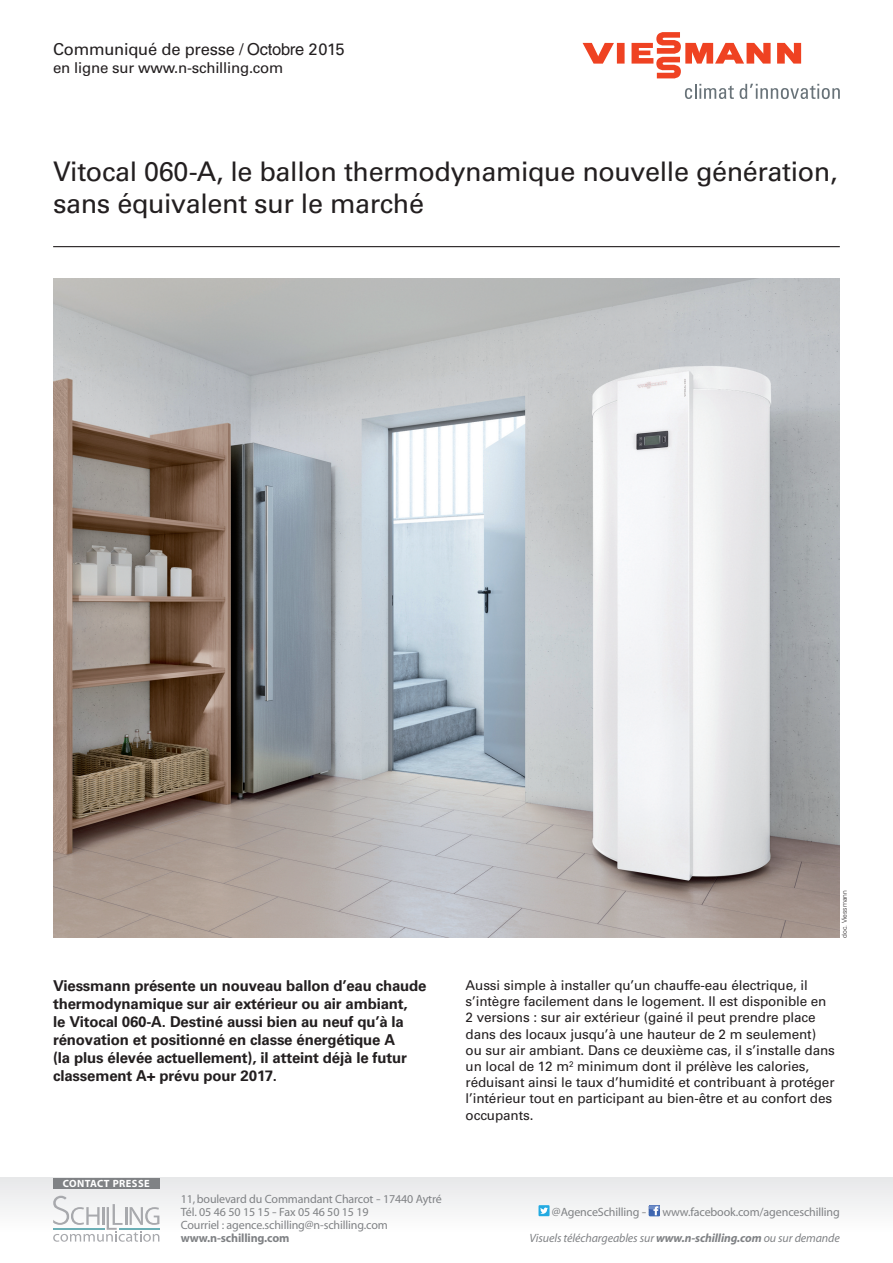
<style>
.page{position:relative;width:893px;height:1263px;background:#fff}
.page>*{position:absolute;margin:0;border:0;box-sizing:border-box;transform-origin:0 0}
.t1{font:27px/32.4px "Univers";letter-spacing:-.015em;color:#231f20}
.t2{font:16.5px "Univers";letter-spacing:-.015em;color:#231f20}
.t3{font:700 15px/18px "Univers";letter-spacing:-.01em;color:#231f20}
.t4{font:15px "Univers";letter-spacing:-.015em;color:#231f20}
.t5{font:13.5px/16.2px "Univers";letter-spacing:-.01em;color:#231f20}
.t6{font:12px/12.8px "Myriad";letter-spacing:-.01em;color:#808285}
.t7{font:italic 12px "Myriad";letter-spacing:-.01em;color:#808285}
.t8{font:700 12px "Myriad";letter-spacing:-.01em;color:#808285}
.t9{font:700 10.5px "Myriad";letter-spacing:.04em;color:#fff}
.t10{font:300 6.75px "Univers";letter-spacing:-.005em;color:#231f20}
.s1{font-family:"Helvetica"}
.s2{font-weight:700}
</style>
<div class="page">
<div style="left:0;top:1178px;width:893px;height:53px;background:#f1f2f3"></div>
<div style="left:53px;top:1178px;width:106px;height:10px;background:#808285"></div>
<svg style="left:53px;top:1196px;width:106px;height:46px"></svg>
<div style="left:538px;top:1205px;width:12px;height:11px;background:#24aae1"></div>
<svg style="left:540px;top:1207px;width:8px;height:7px"></svg>
<svg style="left:649px;top:1205px;width:11px;height:12px"></svg>
<svg style="left:583px;top:32px;width:257px;height:67px"></svg>
<hr style="left:53px;top:246px;width:787px;height:1px;background:#231f20">
<img style="left:53px;top:279px;width:787px;height:659px">
<p class="t2" style="left:53px;top:43px;width:293px">Communiqué de presse / <span class="s1">Octobre</span> 2015</p>
<p class="t4" style="left:53px;top:62px;width:232px">en ligne sur www.n-schilling.com</p>
<h1 class="t1" style="left:53px;top:158px;width:786px">Vitocal 060-A, le ballon thermodynamique nouvelle génération, sans équivalent sur le marché</h1>
<p class="t3" style="left:53px;top:978px;width:375px">Viessmann présente un nouveau ballon d’eau chaude thermodynamique sur air extérieur ou air ambiant,<br>le Vitocal 060-A. Destiné aussi bien au neuf qu’à la rénovation et positionné en classe énergétique A<br>(la plus élevée actuellement), il atteint déjà le futur classement A+ prévu pour 2017.</p>
<p class="t9" style="left:63px;top:1179px;width:88px">CONTACT PRESSE</p>
<p class="t10" style="left:842px;top:938px;width:49px;rotate:-90deg">doc. Viessmann</p>
<p class="t5" style="left:466px;top:978px;width:371px">Aussi simple à installer qu’un chauffe-eau électrique, il s’intègre facilement dans le logement. Il est disponible en 2 versions : sur air extérieur (gainé il peut prendre place dans des locaux jusqu’à une hauteur de 2 m seulement) ou sur air ambiant. Dans ce deuxième cas, il s’installe dans un local de 12 m<sup>2</sup> minimum dont il prélève les calories, réduisant ainsi le taux d’humidité et contribuant à protéger l’intérieur tout en participant au bien-être et au confort des occupants.</p>
<p class="t6" style="left:181px;top:1194px;width:263px">11,boulevard du Commandant Charcot - 17440 Aytré<br>Tél. 05 46 50 15 15 - Fax 05 46 50 15 19</p>
<p class="t6" style="left:552px;top:1207px;width:96px">@AgenceSchilling -</p>
<p class="t6" style="left:662px;top:1207px;width:179px">www.facebook.com/agenceschilling</p>
<p class="t6" style="left:181px;top:1219px;width:209px">Courriel : agence.schilling@n-schilling.com</p>
<p class="t8" style="left:181px;top:1233px;width:110px">www.n-schilling.com</p>
<p class="t7" style="left:530px;top:1233px;width:312px">Visuels téléchargeables sur <span class="s2">www.n-schilling.com</span> ou sur demande</p>
</div>
